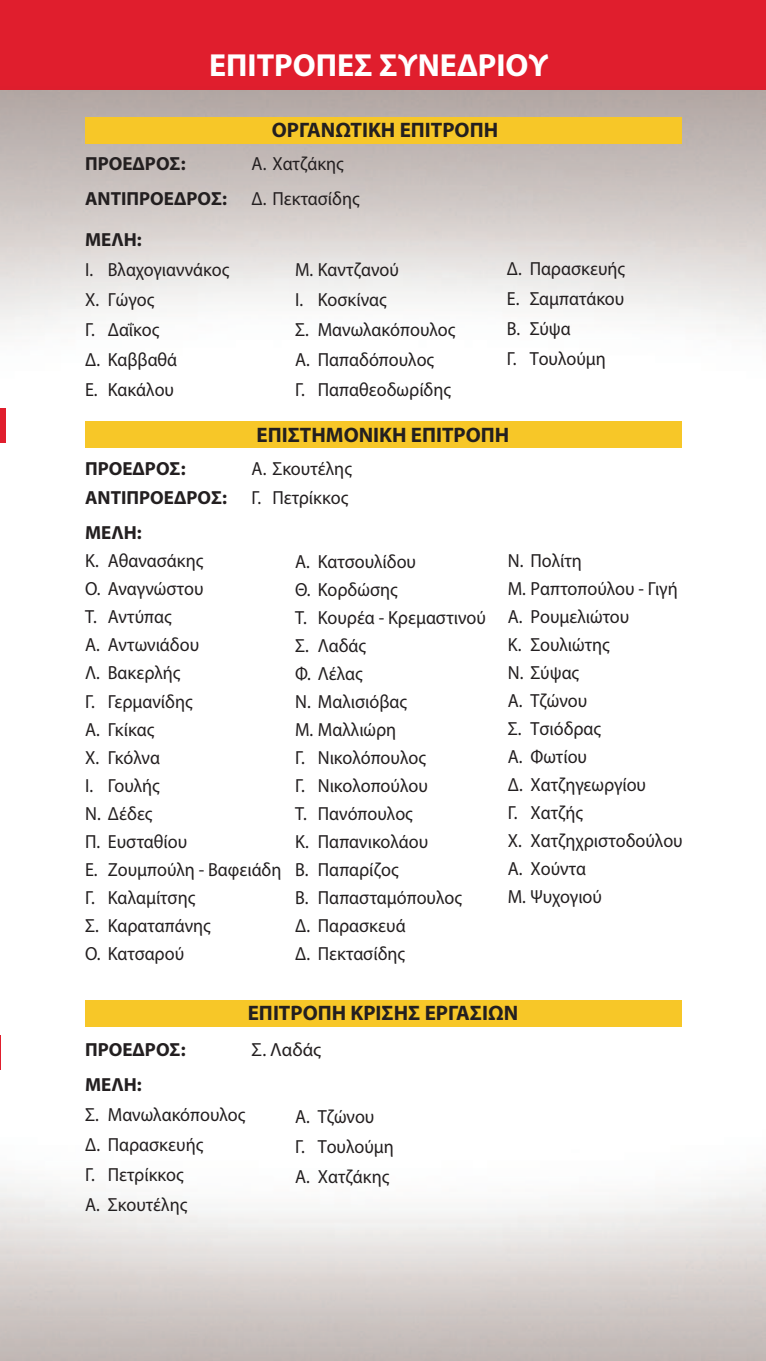
<style>
.page{position:relative;width:766px;height:1361px;background:#fff}
.page>*{position:absolute;margin:0;border:0;box-sizing:border-box;transform-origin:0 0}
.t1{font:700 32px "Myriad Pro";color:#fff}
.t2{font:700 21px "Myriad Pro";color:#231f20}
.t3{font:19px/28px "Myriad Pro";color:#231f20;scale:.95 1}
.t4{font:700 19px "Myriad Pro";color:#231f20}
.t5{font:19px "Myriad Pro";color:#231f20}
</style>
<div class="page">
<img style="left:0;top:90px;width:765px;height:1271px">
<hr style="left:0;top:0;width:1px;height:90px;background:#f7c728">
<div style="left:1px;top:0;width:764px;height:90px;background:#de1e2d"></div>
<hr style="left:0;top:406px;width:1px;height:955px;background:#eeeeef">
<div style="left:0;top:408px;width:6px;height:34px;background:#e01e2d"></div>
<hr style="left:0;top:1035px;width:1px;height:34px;background:#e01e2d">
<div style="left:85px;top:117px;width:596px;height:26px;background:#f7c728"></div>
<div style="left:85px;top:1000px;width:596px;height:26px;background:#f7c728"></div>
<div style="left:0;top:0;width:765px;height:85px;background:#e01e2d"></div>
<div style="left:85px;top:422px;width:596px;height:26px;background:#f7c728"></div>
<hr style="left:765px;top:0;width:1px;height:85px;background:#e01e2d">
<h1 class="t1" style="left:209px;top:53px;width:341px">EΠΙΤΡΟΠΕΣ ΣΥΝΕΔΡΙΟΥ</h1>
<p class="t2" style="left:272px;top:122px;width:228px">OΡΓΑΝΩΤΙΚΗ ΕΠΙΤΡΟΠΗ</p>
<p class="t4" style="left:85px;top:157px;width:102px">ΠΡΟΕΔΡΟΣ:</p>
<p class="t3" style="left:251px;top:151px;width:98px">Α. Χατζάκης</p>
<p class="t4" style="left:85px;top:191px;width:143px">ΑΝΤΙΠΡΟΕΔΡΟΣ:</p>
<p class="t3" style="left:251px;top:186px;width:115px">Δ. Πεκτασίδης</p>
<p class="t4" style="left:85px;top:232px;width:58px">ΜΕΛΗ:</p>
<p class="t3" style="left:85px;top:256px;width:153px;line-height:30px">Ι. Βλαχογιαννάκος<br>X. Γώγος<br>Γ. Δαΐκος<br>Δ. Καββαθά<br>Ε. Κακάλου</p>
<p class="t3" style="left:295px;top:256px;width:170px;line-height:30px">Μ. Καντζανού<br>Ι. Κοσκίνας<br>Σ. Μανωλακόπουλος<br>Α. Παπαδόπουλος<br>Γ. Παπαθεοδωρίδης</p>
<p class="t3" style="left:507px;top:255px;width:126px;line-height:30px">Δ. Παρασκευής<br>Ε. Σαμπατάκου<br>Β. Σύψα<br>Γ. Τουλούμη</p>
<p class="t2" style="left:256px;top:427px;width:254px">ΕΠΙΣΤΗΜΟΝΙΚΗ ΕΠΙΤΡΟΠΗ</p>
<p class="t4" style="left:85px;top:462px;width:102px">ΠΡΟΕΔΡΟΣ:</p>
<p class="t3" style="left:251px;top:456px;width:107px">Α. Σκουτέλης</p>
<p class="t4" style="left:85px;top:490px;width:143px">ΑΝΤΙΠΡΟΕΔΡΟΣ:</p>
<p class="t3" style="left:251px;top:485px;width:103px">Γ. Πετρίκκος</p>
<p class="t4" style="left:85px;top:526px;width:58px">ΜΕΛΗ:</p>
<p class="t3" style="left:85px;top:548px;width:208px">Κ. Αθανασάκης<br>Ο. Αναγνώστου<br>Τ. Αντύπας<br>Α. Αντωνιάδου<br>Λ. Βακερλής<br>Γ. Γερμανίδης<br>Α. Γκίκας<br>Χ. Γκόλνα<br>Ι. Γουλής<br>Ν. Δέδες<br>Π. Ευσταθίου<br>Ε. Ζουμπούλη - Βαφειάδη<br>Γ. Καλαμίτσης<br>Σ. Καραταπάνης<br>Ο. Κατσαρού</p>
<p class="t3" style="left:295px;top:549px;width:202px">Α. Κατσουλίδου<br>Θ. Κορδώσης<br>Τ. Κουρέα - Κρεμαστινού<br>Σ. Λαδάς<br>Φ. Λέλας<br>Ν. Μαλισιόβας<br>Μ. Μαλλιώρη<br>Γ. Νικολόπουλος<br>Γ. Νικολοπούλου<br>Τ. Πανόπουλος<br>Κ. Παπανικολάου<br>Β. Παπαρίζος<br>Β. Παπασταμόπουλος<br>Δ. Παρασκευά<br>Δ. Πεκτασίδης</p>
<p class="t3" style="left:507px;top:548px;width:186px">Ν. Πολίτη<br>Μ. Ραπτοπούλου - Γιγή<br>Α. Ρουμελιώτου<br>Κ. Σουλιώτης<br>Ν. Σύψας<br>Α. Τζώνου<br>Σ. Τσιόδρας<br>Α. Φωτίου<br>Δ. Χατζηγεωργίου<br>Γ. Χατζής<br>Χ. Χατζηχριστοδούλου<br>Α. Χούντα<br>Μ. Ψυχογιού</p>
<p class="t2" style="left:248px;top:1004px;width:272px">ΕΠΙΤΡΟΠΗ ΚΡΙΣΗΣ ΕΡΓΑΣΙΩΝ</p>
<p class="t4" style="left:85px;top:1043px;width:102px">ΠΡΟΕΔΡΟΣ:</p>
<p class="t5" style="left:251px;top:1043px;width:71px">Σ. Λαδάς</p>
<p class="t4" style="left:85px;top:1077px;width:58px">ΜΕΛΗ:</p>
<p class="t3" style="left:85px;top:1100px;width:170px;line-height:30px">Σ. Μανωλακόπουλος<br>Δ. Παρασκευής<br>Γ. Πετρίκκος<br>Α. Σκουτέλης</p>
<p class="t3" style="left:295px;top:1103px;width:105px;line-height:30px">Α. Τζώνου<br>Γ. Τουλούμη<br>Α. Χατζάκης</p>
</div>
